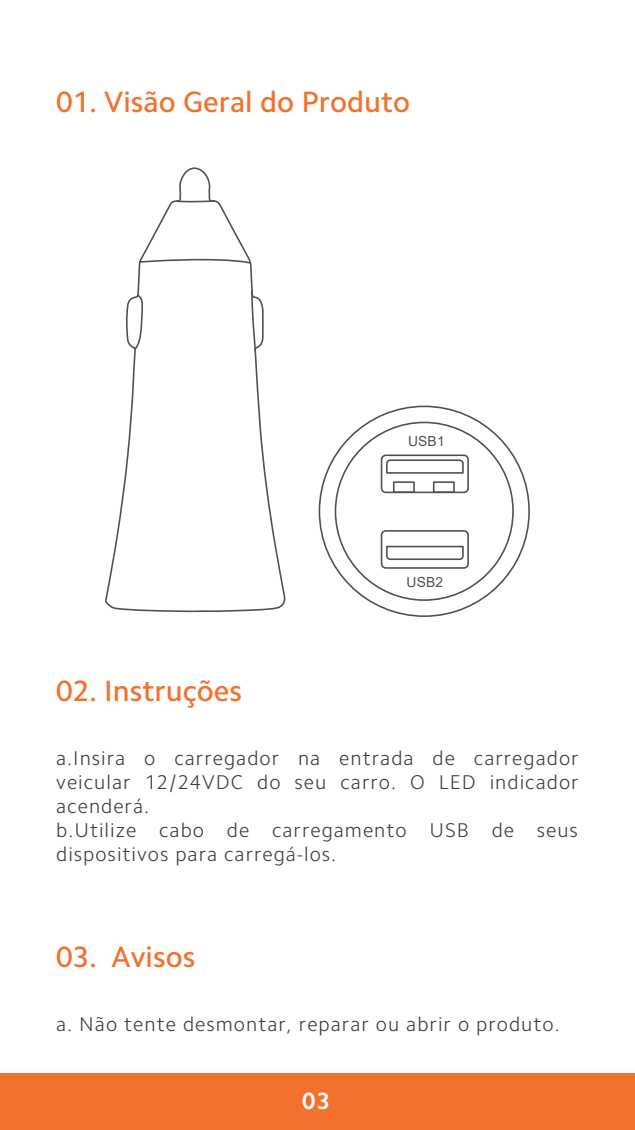
<style>
.page{position:relative;width:635px;height:1130px;background:#fff}
.page>*{position:absolute;margin:0;border:0;box-sizing:border-box;transform-origin:0 0}
.t1{font:500 29.6px "Camphor Pro";color:#f3712c}
.t2{font:700 23.6px "Camphor Pro";color:#fff}
.t3{font:300 20px/24px "Camphor Pro";letter-spacing:.05em;color:#3b3f41}
.t4{font:14px "Arial";letter-spacing:.01em;color:#4c5256}
</style>
<div class="page">
<div style="left:0;top:1073px;width:635px;height:56px;background:#f3712c"></div>
<svg style="left:105px;top:167px;width:181px;height:445px"></svg>
<svg style="left:250px;top:289px;width:7px;height:63px"></svg>
<svg style="left:132px;top:293px;width:12px;height:61px"></svg>
<svg style="left:175px;top:199px;width:41px;height:4px"></svg>
<svg style="left:138px;top:256px;width:114px;height:9px"></svg>
<div style="left:381px;top:454px;width:88px;height:39px;border:2px solid #4b5157;border-radius:4px"></div>
<div style="left:381px;top:530px;width:88px;height:38px;border:2px solid #4b5157;border-radius:4px"></div>
<svg style="left:386px;top:459px;width:78px;height:15px"></svg>
<svg style="left:386px;top:545px;width:78px;height:16px"></svg>
<div style="left:393px;top:481px;width:22px;height:12px;border:2px solid #4b5157"></div>
<div style="left:433px;top:481px;width:22px;height:12px;border:2px solid #4b5157"></div>
<h1 class="t1" style="left:56px;top:84px;width:355px">01. Visão Geral do Produto</h1>
<p class="t4" style="left:408px;top:431px;width:38px">USB1</p>
<h1 class="t1" style="left:56px;top:673px;width:187px">02. Instruções</h1>
<p class="t4" style="left:407px;top:572px;width:38px">USB2</p>
<p class="t3" style="left:56px;top:746px;width:524px">a.Insira o carregador na entrada de carregador veicular 12/24VDC do seu carro. O LED indicador acenderá.<br>b.Utilize cabo de carregamento USB de seus dispositivos para carregá-los.</p>
<h1 class="t1" style="left:56px;top:938px;width:141px">03. Avisos</h1>
<p class="t3" style="left:56px;top:1012px;width:505px">a. Não tente desmontar, reparar ou abrir o produto.</p>
<p class="t2" style="left:302px;top:1087px;width:29px">03</p>
</div>
